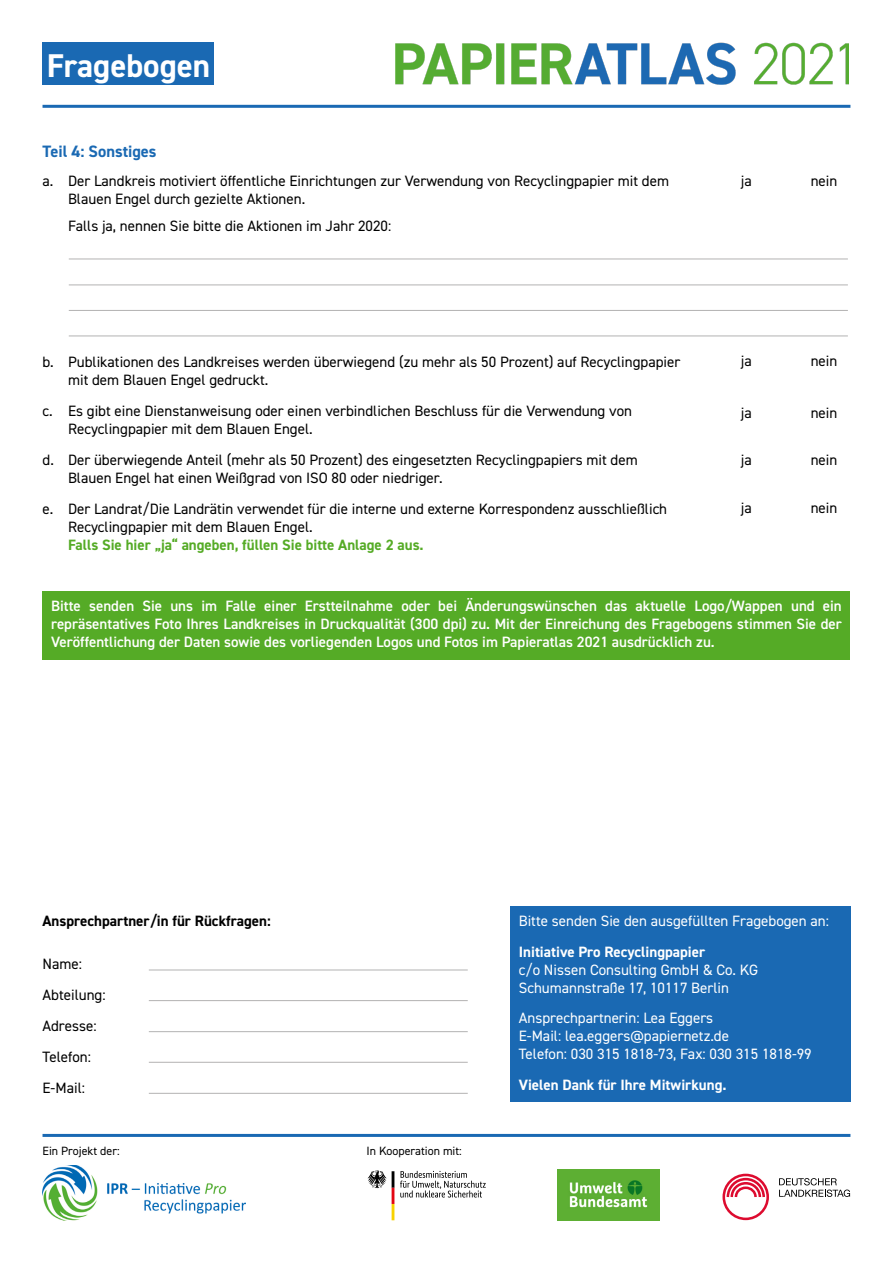
<style>
.page{position:relative;width:893px;height:1263px;background:#fff}
.page>*{position:absolute;margin:0;border:0;box-sizing:border-box;transform-origin:0 0}
.t1{font:700 33px "DIN2014";color:#fff}
.t2{font:700 16.5px "DIN2014";color:#1a69b3}
.t3{font:15px/18px "DIN2014";color:#000}
.t4{font:600 15px/18px "DIN2014";color:#fff;text-align:justify}
.t5{font:15px/18px "DIN2014";color:#fff}
.t6{font:700 15px "DIN2014";color:#fff}
.t7{font:700 15px "DIN2014";color:#55ab26}
.t8{font:700 15px "DIN2014";color:#000}
.t9{font:12px "DIN2014";color:#000}
</style>
<div class="page">
<div style="left:43px;top:43px;width:171px;height:42px;background:#1a69b3"></div>
<hr style="left:43px;top:105px;width:807px;height:3px;background:#1a69b3">
<hr style="left:43px;top:1134px;width:807px;height:3px;background:#1a69b3">
<img style="left:43px;top:1165px;width:203px;height:55px">
<svg style="left:779px;top:1178px;width:71px;height:19px"></svg>
<svg style="left:722px;top:1174px;width:47px;height:46px"></svg>
<img style="left:558px;top:1169px;width:101px;height:51px">
<svg style="left:400px;top:1171px;width:86px;height:26px"></svg>
<svg style="left:368px;top:1170px;width:26px;height:50px"></svg>
<hr style="left:69px;top:259px;width:779px;height:1px;background:#b3b2b2">
<hr style="left:69px;top:285px;width:779px;height:1px;background:#b3b2b2">
<hr style="left:69px;top:310px;width:779px;height:1px;background:#b3b2b2">
<hr style="left:69px;top:336px;width:779px;height:1px;background:#b3b2b2">
<div style="left:43px;top:591px;width:807px;height:68px;background:#55ab26"></div>
<div style="left:510px;top:906px;width:340px;height:195px;background:#1a69b3"></div>
<hr style="left:149px;top:969px;width:319px;height:1px;background:#b3b2b2">
<hr style="left:149px;top:1000px;width:319px;height:1px;background:#b3b2b2">
<hr style="left:149px;top:1031px;width:319px;height:1px;background:#b3b2b2">
<hr style="left:149px;top:1062px;width:319px;height:1px;background:#b3b2b2">
<hr style="left:149px;top:1093px;width:319px;height:1px;background:#b3b2b2">
<img style="left:396px;top:43px;width:452px;height:42px">
<h1 class="t1" style="left:47px;top:43px;width:165px">Fragebogen</h1>
<p class="t2" style="left:43px;top:141px;width:116px">Teil 4: Sonstiges</p>
<p class="t3" style="left:68px;top:172px;width:602px;text-indent:-26px">a. Der Landkreis motiviert öffentliche Einrichtungen zur Verwendung von Recyclingpapier mit dem<br>Blauen Engel durch gezielte Aktionen.</p>
<p class="t3" style="left:68px;top:216px;width:325px">Falls ja, nennen Sie bitte die Aktionen im Jahr 2020:</p>
<p class="t3" style="left:68px;top:353px;width:614px;text-indent:-26px">b. Publikationen des Landkreises werden überwiegend (zu mehr als 50 Prozent) auf Recyclingpapier mit dem Blauen Engel gedruckt.</p>
<p class="t3" style="left:68px;top:402px;width:565px;text-indent:-26px">c. Es gibt eine Dienstanweisung oder einen verbindlichen Beschluss für die Verwendung von<br>Recyclingpapier mit dem Blauen Engel.</p>
<p class="t3" style="left:68px;top:450px;width:571px;text-indent:-26px">d. Der überwiegende Anteil (mehr als 50 Prozent) des eingesetzten Recyclingpapiers mit dem<br>Blauen Engel hat einen Weißgrad von ISO 80 oder niedriger.</p>
<p class="t3" style="left:68px;top:499px;width:601px;text-indent:-26px">e. Der Landrat/Die Landrätin verwendet für die interne und externe Korrespondenz ausschließlich<br>Recyclingpapier mit dem Blauen Engel.</p>
<p class="t7" style="left:68px;top:534px;width:357px">Falls Sie hier „ja“ angeben, füllen Sie bitte Anlage 2 aus.</p>
<p class="t3" style="left:741px;top:172px;width:12px">ja</p>
<p class="t3" style="left:811px;top:172px;width:28px">nein</p>
<p class="t3" style="left:741px;top:351px;width:12px">ja</p>
<p class="t3" style="left:811px;top:351px;width:28px">nein</p>
<p class="t3" style="left:741px;top:403px;width:12px">ja</p>
<p class="t3" style="left:811px;top:403px;width:28px">nein</p>
<p class="t3" style="left:741px;top:451px;width:12px">ja</p>
<p class="t3" style="left:811px;top:451px;width:28px">nein</p>
<p class="t3" style="left:741px;top:499px;width:12px">ja</p>
<p class="t3" style="left:811px;top:499px;width:28px">nein</p>
<p class="t4" style="left:51px;top:597px;width:792px">Bitte senden Sie uns im Falle einer Erstteilnahme oder bei Änderungswünschen das aktuelle Logo/Wappen und ein repräsentatives Foto Ihres Landkreises in Druckqualität (300 dpi) zu. Mit der Einreichung des Fragebogens stimmen Sie der Veröffentlichung der Daten sowie des vorliegenden Logos und Fotos im Papieratlas 2021 ausdrücklich zu.</p>
<p class="t8" style="left:43px;top:911px;width:230px">Ansprechpartner/in für Rückfragen:</p>
<p class="t3" style="left:43px;top:949px;width:65px;line-height:30.8px">Name:<br>Abteilung:<br>Adresse:<br>Telefon:<br>E-Mail:</p>
<p class="t9" style="left:43px;top:1144px;width:79px">Ein Projekt der:</p>
<p class="t9" style="left:367px;top:1144px;width:97px">In Kooperation mit:</p>
<p class="t5" style="left:519px;top:911px;width:312px">Bitte senden Sie den ausgefüllten Fragebogen an:</p>
<p class="t6" style="left:519px;top:941px;width:188px">Initiative Pro Recyclingpapier</p>
<p class="t5" style="left:519px;top:960px;width:241px">c/o Nissen Consulting GmbH &amp; Co. KG<br>Schumannstraße 17, 10117 Berlin</p>
<p class="t5" style="left:519px;top:1009px;width:294px">Ansprechpartnerin: Lea Eggers<br>E-Mail: lea.eggers@papiernetz.de<br>Telefon: 030 315 1818-73, Fax: 030 315 1818-99</p>
<p class="t6" style="left:519px;top:1075px;width:209px">Vielen Dank für Ihre Mitwirkung.</p>
</div>
